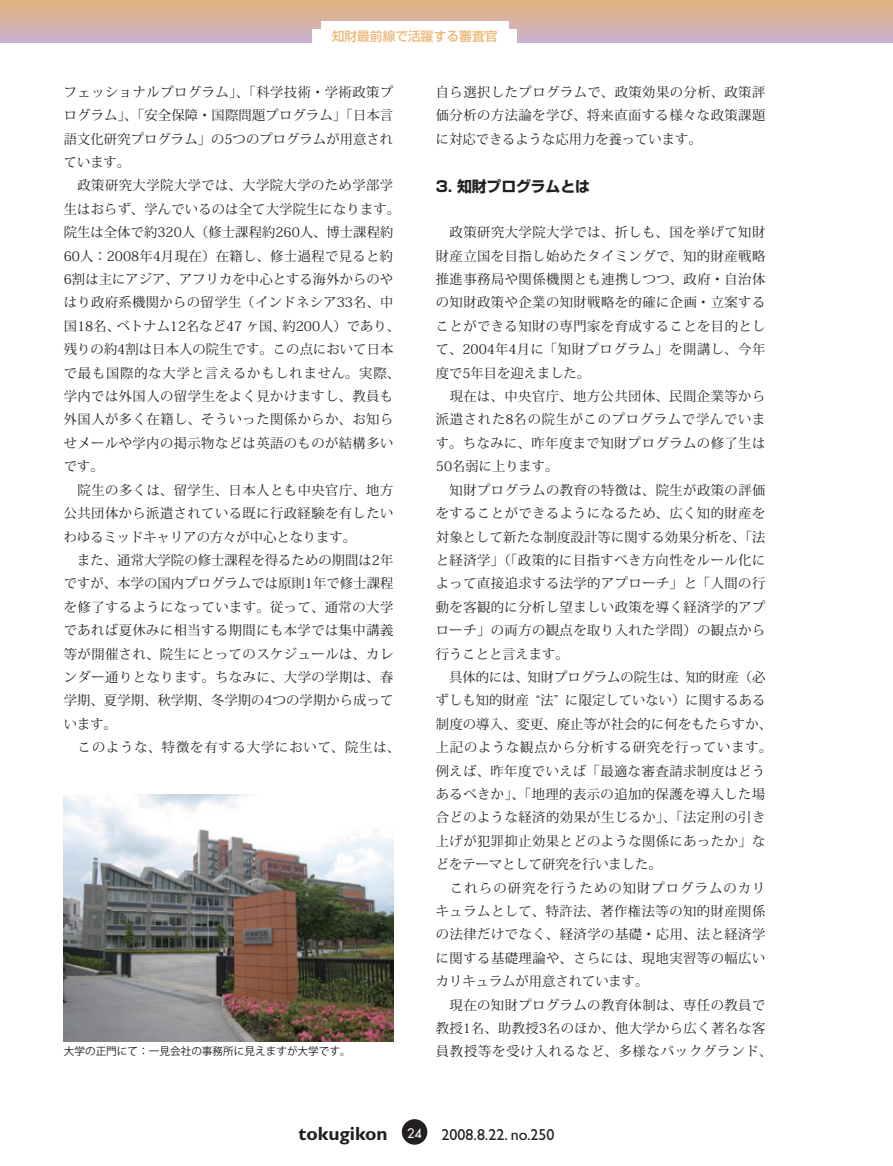
<style>
.page{position:relative;width:893px;height:1166px;background:#fff}
.page>*{position:absolute;margin:0;border:0;box-sizing:border-box;transform-origin:0 0}
.ノーマル{font:700 19.2px "Gill Sans";color:#231f20}
.ノーマル-2{font:15.9px "Gill Sans";color:#231f20}
.特集小見出し{font:700 14.85px "Shin Go Pro";letter-spacing:-.01em;color:#231f20}
.特集本文{font:13.35px/23.4px "Koz Min Pro";letter-spacing:.035em;color:#231f20;text-align:justify}
.特集本文-2{font:13.35px "Koz Min Pro";letter-spacing:.065em;color:#231f20}
.特集小見出し2{font:500 12.75px "Shin Go Pro";color:#efb776}
.ノーマル-3{font:12.75px "Futura";color:#fff}
.キャプション{font:10.65px "Koz Go Pro";color:#231f20}
</style>
<div class="page">
<div style="left:402px;top:1118px;width:25px;height:26px;background:#231f20;border-radius:50%"></div>
<div style="left:0;top:0;width:893px;height:43px;background:linear-gradient(to bottom,#e3b37c,#cab2cf)"></div>
<div style="left:321px;top:21px;width:187px;height:22px;background:#fff"></div>
<div style="left:313px;top:30px;width:204px;height:17px;background:#fff"></div>
<img style="left:64px;top:794px;width:329px;height:247px">
<p class="特集小見出し2" style="left:332px;top:26px;width:167px">知財最前線で活躍する審査官</p>
<p class="特集本文" style="left:64px;top:80px;width:331px">フェッショナルプログラム」、「科学技術・学術政策プログラム」、「安全保障・国際問題プログラム」「日本言語文化研究プログラム」の5つのプログラムが用意されています。</p>
<p class="特集本文" style="left:64px;top:173px;width:338px;text-align:left;text-indent:14px">政策研究大学院大学では、大学院大学のため学部学生はおらず、学んでいるのは全て大学院生になります。院生は全体で約320人（修士課程約260人、博士課程約<br>60人：2008年4月現在）在籍し、修士過程で見ると約<br>6割は主にアジア、アフリカを中心とする海外からのやはり政府系機関からの留学生（インドネシア33名、中国18名、ベトナム12名など47 ヶ国、約200人）であり、残りの約4割は日本人の院生です。この点において日本で最も国際的な大学と言えるかもしれません。実際、学内では外国人の留学生をよく見かけますし、教員も外国人が多く在籍し、そういった関係からか、お知らせメールや学内の掲示物などは英語のものが結構多いです。</p>
<p class="特集本文" style="left:64px;top:477px;width:331px;text-indent:14px">院生の多くは、留学生、日本人とも中央官庁、地方公共団体から派遣されている既に行政経験を有したいわゆるミッドキャリアの方々が中心となります。</p>
<p class="特集本文" style="left:64px;top:547px;width:331px;text-indent:13px">また、通常大学院の修士課程を得るための期間は2年ですが、本学の国内プログラムでは原則1年で修士課程を修了するようになっています。従って、通常の大学であれば夏休みに相当する期間にも本学では集中講義等が開催され、院生にとってのスケジュールは、カレンダー通りとなります。ちなみに、大学の学期は、春学期、夏学期、秋学期、冬学期の4つの学期から成っています。</p>
<p class="特集本文-2" style="left:78px;top:737px;width:324px">このような、特徴を有する大学において、院生は、</p>
<p class="キャプション" style="left:64px;top:1043px;width:289px">大学の正門にて：一見会社の事務所に見えますが大学です。</p>
<p class="特集本文" style="left:436px;top:80px;width:331px">自ら選択したプログラムで、政策効果の分析、政策評価分析の方法論を学び、将来直面する様々な政策課題に対応できるような応用力を養っています。</p>
<p class="特集小見出し" style="left:436px;top:174px;width:156px">3. 知財プログラムとは</p>
<p class="特集本文" style="left:436px;top:220px;width:331px">　政策研究大学院大学では、折しも、国を挙げて知財財産立国を目指し始めたタイミングで、知的財産戦略推進事務局や関係機関とも連携しつつ、政府・自治体の知財政策や企業の知財戦略を的確に企画・立案することができる知財の専門家を育成することを目的として、2004年4月に「知財プログラム」を開講し、今年度で5年目を迎えました。</p>
<p class="特集本文" style="left:436px;top:384px;width:331px;text-indent:14px">現在は、中央官庁、地方公共団体、民間企業等から派遣された8名の院生がこのプログラムで学んでいます。ちなみに、昨年度まで知財プログラムの修了生は50名弱に上ります。</p>
<p class="特集本文" style="left:436px;top:477px;width:331px">　知財プログラムの教育の特徴は、院生が政策の評価をすることができるようになるため、広く知的財産を対象として新たな制度設計等に関する効果分析を、「法と経済学」（「政策的に目指すべき方向性をルール化によって直接追求する法学的アプローチ」と「人間の行動を客観的に分析し望ましい政策を導く経済学的アプローチ」の両方の観点を取り入れた学問）の観点から行うことと言えます。</p>
<p class="特集本文" style="left:436px;top:664px;width:338px;text-align:left;text-indent:13px">具体的には、知財プログラムの院生は、知的財産（必ずしも知的財産 “法” に限定していない）に関するある制度の導入、変更、廃止等が社会的に何をもたらすか、上記のような観点から分析する研究を行っています。例えば、昨年度でいえば「最適な審査請求制度はどうあるべきか」、「地理的表示の追加的保護を導入した場合どのような経済的効果が生じるか」、「法定刑の引き上げが犯罪抑止効果とどのような関係にあったか」などをテーマとして研究を行いました。</p>
<p class="特集本文" style="left:436px;top:875px;width:331px;text-indent:14px">これらの研究を行うための知財プログラムのカリキュラムとして、特許法、著作権法等の知的財産関係の法律だけでなく、経済学の基礎・応用、法と経済学に関する基礎理論や、さらには、現地実習等の幅広いカリキュラムが用意されています。</p>
<p class="特集本文" style="left:436px;top:992px;width:338px;text-align:left">　現在の知財プログラムの教育体制は、専任の教員で教授1名、助教授3名のほか、他大学から広く著名な客員教授等を受け入れるなど、多様なバックグランド、</p>
<p class="ノーマル" style="left:299px;top:1121px;width:90px">tokugikon</p>
<p class="ノーマル-3" style="left:407px;top:1124px;width:16px">24</p>
<p class="ノーマル-2" style="left:442px;top:1124px;width:114px">2008.8.22. no.250</p>
</div>
